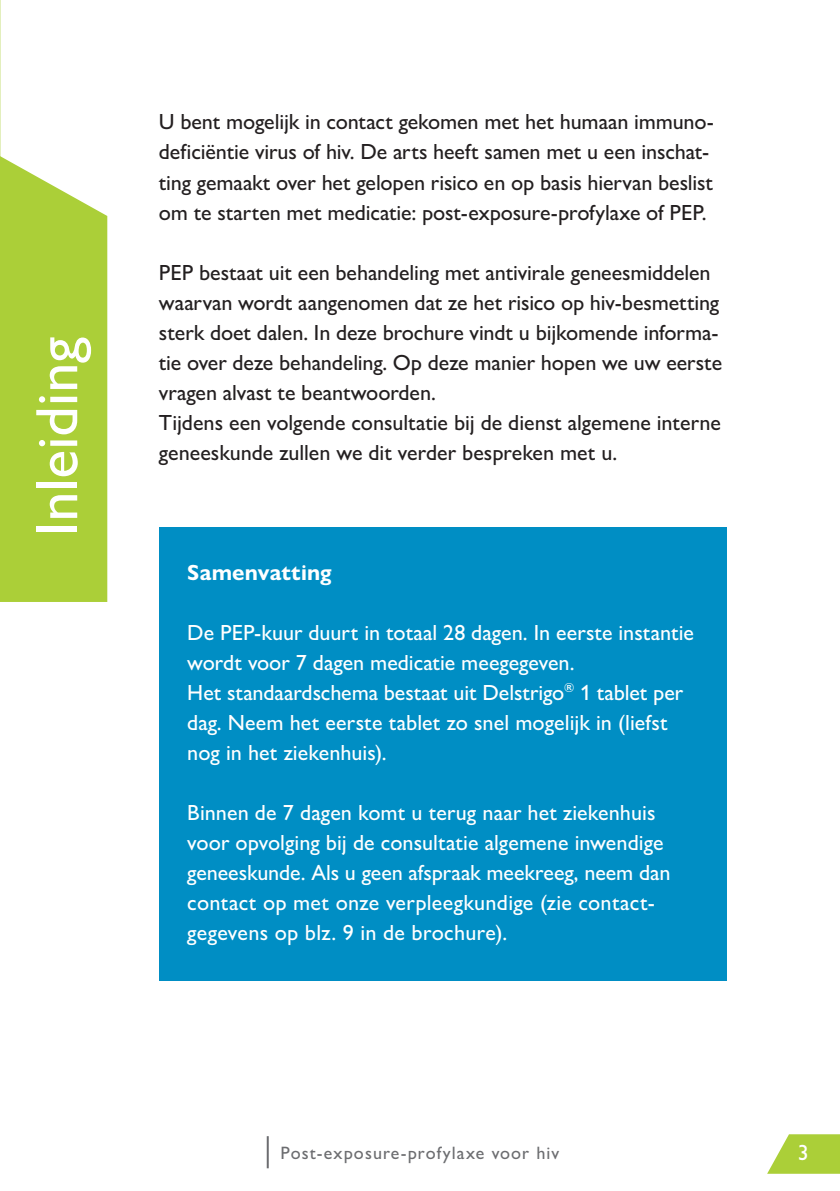
<style>
.page{position:relative;width:840px;height:1191px;background:#fff}
.page>*{position:absolute;margin:0;border:0;box-sizing:border-box;transform-origin:0 0}
.t1{font:500 60px "Gill Sans Nova";color:#fff}
.t2{font:500 22px/30px "Gill Sans Nova";letter-spacing:-.005em;color:#231f20}
.t3{font:500 22px/30px "Gill Sans Nova";color:#fff}
.t4{font:700 22px "Gill Sans Nova";letter-spacing:.01em;color:#fff}
.t5{font:500 18px "Gill Sans Nova";letter-spacing:.06em;color:#6c6d70}
</style>
<div class="page">
<svg style="left:767px;top:1134px;width:72px;height:39px"></svg>
<hr style="left:266px;top:1136px;width:2px;height:32px;background:#6c6d70">
<div style="left:159px;top:526px;width:567px;height:454px;background:#008ec4"></div>
<svg style="left:0;top:0;width:1px;height:156px"></svg>
<div style="left:0;top:156px;width:107px;height:446px;background:#abcf38"></div>
<h1 class="t1" style="left:20px;top:536px;width:201px;rotate:-90deg">Inleiding</h1>
<p class="t2" style="left:159px;top:107px;width:556px">U bent mogelijk in contact gekomen met het humaan immuno&shy;deficiëntie virus of hiv. De arts heeft samen met u een inschat&shy;ting gemaakt over het gelopen risico en op basis hiervan beslist om te starten met medicatie: post-exposure-profylaxe of PEP.</p>
<p class="t2" style="left:159px;top:257px;width:564px">PEP bestaat uit een behandeling met antivirale geneesmiddelen waarvan wordt aangenomen dat ze het risico op hiv-besmetting sterk doet dalen. In deze brochure vindt u bijkomende informa&shy;tie over deze behandeling. Op deze manier hopen we uw eerste vragen alvast te beantwoorden.<br>Tijdens een volgende consultatie bij de dienst algemene interne geneeskunde zullen we dit verder bespreken met u.</p>
<p class="t4" style="left:187px;top:558px;width:146px">Samenvatting</p>
<p class="t3" style="left:187px;top:617px;width:508px">De PEP-kuur duurt in totaal 28 dagen. In eerste instantie wordt voor 7 dagen medicatie meegegeven.<br>Het standaardschema bestaat uit Delstrigo<sup>®</sup> 1 tablet per dag. Neem het eerste tablet zo snel mogelijk in (liefst nog in het ziekenhuis).</p>
<p class="t3" style="left:187px;top:797px;width:484px">Binnen de 7 dagen komt u terug naar het ziekenhuis voor opvolging bij de consultatie algemene inwendige geneeskunde. Als u geen afspraak meekreeg, neem dan contact op met onze verpleegkundige (zie contact&shy;gegevens op blz. 9 in de brochure).</p>
<p class="t5" style="left:280px;top:1141px;width:280px">Post-exposure-profylaxe voor hiv</p>
<p class="t3" style="left:797px;top:1137px;width:12px">3</p>
</div>
